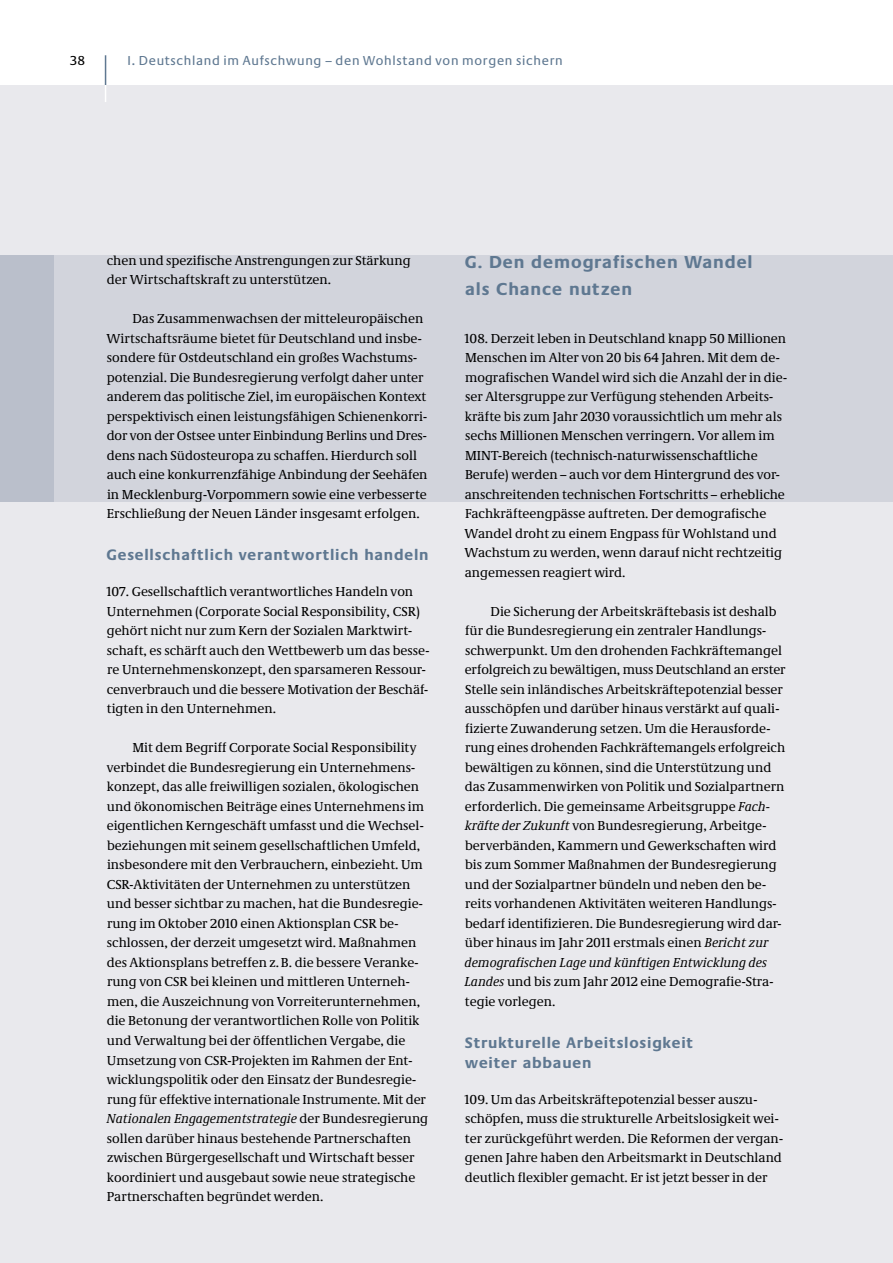
<style>
.page{position:relative;width:893px;height:1263px;background:#fff}
.page>*{position:absolute;margin:0;border:0;box-sizing:border-box;transform-origin:0 0}
.t1{font:700 18px/27px "Neue Praxis";letter-spacing:.05em;color:#5f7891}
.t2{font:700 15.75px/19.5px "Neue Praxis";letter-spacing:.05em;color:#5f7891}
.t3{font:13.5px/19.5px "Neue Demos";color:#000}
.t4{font:13.5px "Neue Praxis";letter-spacing:.05em;color:#5f7891}
.t5{font:13.5px "Neue Praxis";color:#000}
.s1{font-style:italic}
</style>
<div class="page">
<div style="left:0;top:85px;width:893px;height:1178px;background:#e9e9ed"></div>
<div style="left:0;top:255px;width:893px;height:247px;background:#d2d4dc"></div>
<div style="left:0;top:255px;width:53px;height:247px;background:#babfcb"></div>
<hr style="left:105px;top:55px;width:1px;height:30px;background:#5f7891">
<svg style="left:105px;top:85px;width:1px;height:17px"></svg>
<p class="t5" style="left:70px;top:53px;width:16px">38</p>
<p class="t4" style="left:128px;top:53px;width:437px">I. Deutschland im Aufschwung – den Wohlstand von morgen sichern</p>
<p class="t3" style="left:107px;top:250px;width:305px">chen und spezifische Anstrengungen zur Stärkung der Wirtschaftskraft zu unterstützen.</p>
<p class="t3" style="left:106px;top:309px;width:323px;text-indent:26px">Das Zusammenwachsen der mitteleuropäischen Wirtschaftsräume bietet für Deutschland und insbe&shy;sondere für Ostdeutschland ein großes Wachstums&shy;potenzial. Die Bundesregierung verfolgt daher unter anderem das politische Ziel, im europäischen Kontext perspektivisch einen leistungsfähigen Schienenkorri&shy;dor von der Ostsee unter Einbindung Berlins und Dres&shy;dens nach Südosteuropa zu schaffen. Hierdurch soll auch eine konkurrenzfähige Anbindung der Seehäfen in Mecklenburg-Vorpommern sowie eine verbesserte Erschließung der Neuen Länder insgesamt erfolgen.</p>
<h4 class="t2" style="left:106px;top:545px;width:324px">Gesellschaftlich verantwortlich handeln</h4>
<p class="t3" style="left:107px;top:582px;width:324px">107. Gesellschaftlich verantwortliches Handeln von Unternehmen (Corporate Social Responsibility, CSR) gehört nicht nur zum Kern der Sozialen Marktwirt&shy;schaft, es schärft auch den Wettbewerb um das besse&shy;re Unternehmenskonzept, den sparsameren Ressour&shy;cenverbrauch und die bessere Motivation der Beschäf&shy;tigten in den Unternehmen.</p>
<p class="t3" style="left:106px;top:738px;width:323px;text-indent:26px">Mit dem Begriff Corporate Social Responsibility verbindet die Bundesregierung ein Unternehmens&shy;konzept, das alle freiwilligen sozialen, ökologischen und ökonomischen Beiträge eines Unternehmens im eigentlichen Kerngeschäft umfasst und die Wechsel&shy;beziehungen mit seinem gesellschaftlichen Umfeld, insbesondere mit den Verbrauchern, einbezieht. Um CSR-Aktivitäten der Unternehmen zu unterstützen und besser sichtbar zu machen, hat die Bundesregie&shy;rung im Oktober 2010 einen Aktionsplan CSR be&shy;schlossen, der derzeit umgesetzt wird. Maßnahmen des Aktionsplans betreffen z.B. die bessere Veranke&shy;rung von CSR bei kleinen und mittleren Unterneh&shy;men, die Auszeichnung von Vorreiterunternehmen, die Betonung der verantwortlichen Rolle von Politik und Verwaltung bei der öffentlichen Vergabe, die Umsetzung von CSR-Projekten im Rahmen der Ent&shy;wicklungspolitik oder den Einsatz der Bundesregie&shy;rung für effektive internationale Instrumente. Mit der <span class="s1">Nationalen Engagementstrategie</span> der Bundesregierung sollen darüber hinaus bestehende Partnerschaften zwischen Bürgergesellschaft und Wirtschaft besser koordiniert und ausgebaut sowie neue strategische Partnerschaften begründet werden.</p>
<h3 class="t1" style="left:465px;top:249px;width:289px">G. Den demografischen Wandel als Chance nutzen</h3>
<p class="t3" style="left:464px;top:328px;width:324px">108. Derzeit leben in Deutschland knapp 50 Millionen Menschen im Alter von 20 bis 64 Jahren. Mit dem de&shy;mografischen Wandel wird sich die Anzahl der in die&shy;ser Altersgruppe zur Verfügung stehenden Arbeits&shy;kräfte bis zum Jahr 2030 voraussichtlich um mehr als sechs Millionen Menschen verringern. Vor allem im MINT-Bereich (technisch-naturwissenschaftliche Berufe) werden – auch vor dem Hintergrund des vor&shy;anschreitenden technischen Fortschritts – erhebliche Fachkräfteengpässe auftreten. Der demografische Wandel droht zu einem Engpass für Wohlstand und Wachstum zu werden, wenn darauf nicht rechtzeitig angemessen reagiert wird.</p>
<p class="t3" style="left:464px;top:601px;width:323px;text-indent:26px">Die Sicherung der Arbeitskräftebasis ist deshalb für die Bundesregierung ein zentraler Handlungs&shy;schwerpunkt. Um den drohenden Fachkräftemangel erfolgreich zu bewältigen, muss Deutschland an erster Stelle sein inländisches Arbeitskräftepotenzial besser ausschöpfen und darüber hinaus verstärkt auf quali&shy;fizierte Zuwanderung setzen. Um die Herausforde&shy;rung eines drohenden Fachkräftemangels erfolgreich bewältigen zu können, sind die Unterstützung und das Zusammenwirken von Politik und Sozialpartnern erforderlich. Die gemeinsame Arbeitsgruppe <span class="s1">Fach&shy;kräfte der Zukunft</span> von Bundesregierung, Arbeitge&shy;berverbänden, Kammern und Gewerkschaften wird bis zum Sommer Maßnahmen der Bundesregierung und der Sozialpartner bündeln und neben den be&shy;reits vorhandenen Aktivitäten weiteren Handlungs&shy;bedarf identifizieren. Die Bundesregierung wird dar&shy;über hinaus im Jahr 2011 erstmals einen <span class="s1">Bericht zur demografischen Lage und künftigen Entwicklung des Landes</span> und bis zum Jahr 2012 eine Demografie-Stra&shy;tegie vorlegen.</p>
<h4 class="t2" style="left:465px;top:1033px;width:230px">Strukturelle Arbeitslosigkeit weiter abbauen</h4>
<p class="t3" style="left:465px;top:1089px;width:320px">109. Um das Arbeitskräftepotenzial besser auszu&shy;schöpfen, muss die strukturelle Arbeitslosigkeit wei&shy;ter zurückgeführt werden. Die Reformen der vergan&shy;genen Jahre haben den Arbeitsmarkt in Deutschland deutlich flexibler gemacht. Er ist jetzt besser in der</p>
</div>
